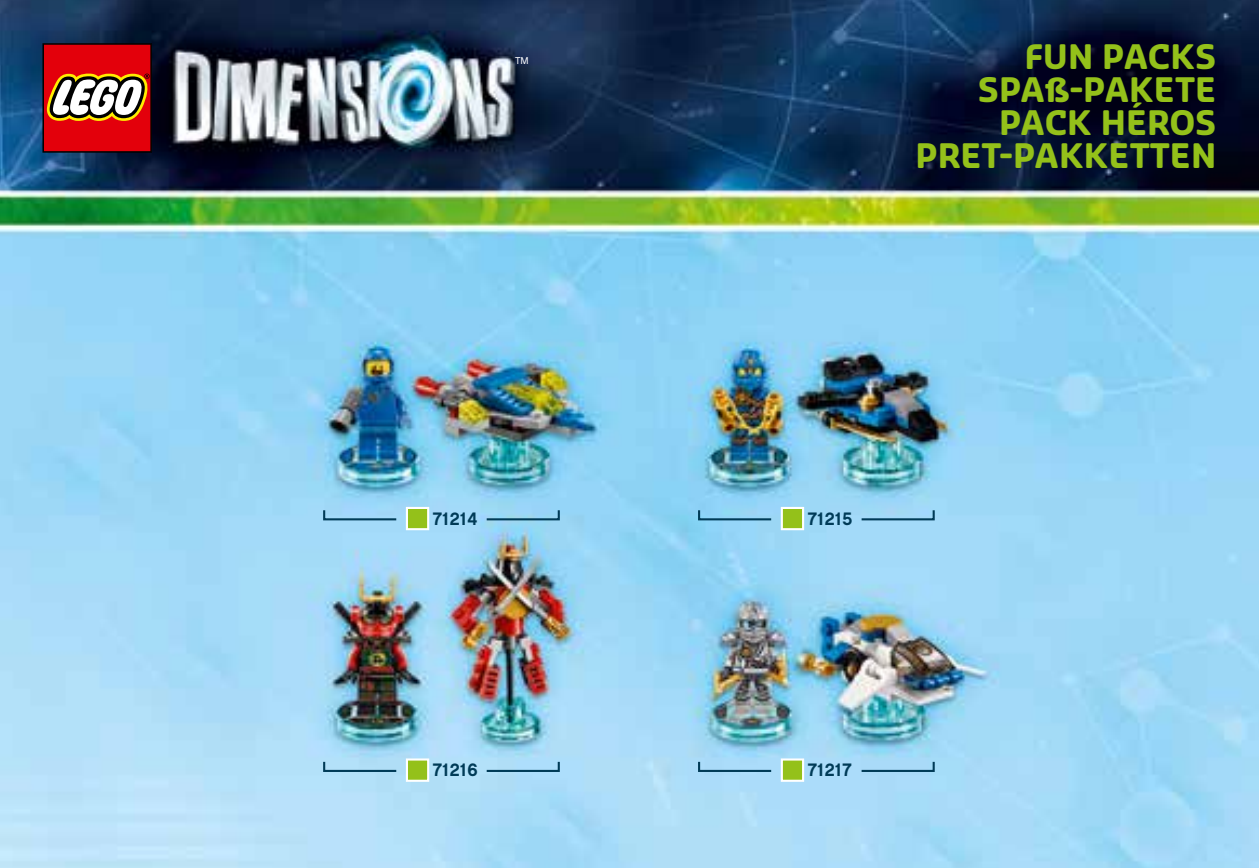
<style>
.page{position:relative;width:1259px;height:868px;background:#fff}
.page>*{position:absolute;margin:0;border:0;box-sizing:border-box;transform-origin:0 0}
.t1{font:700 33px/33px "Sansa Soft Std";color:#94c11a;text-align:right}
.t2{font:700 18px "LEGO Chalet 60";color:#003b57}
.t3{font:9.9px "LEGO Chalet 60";color:#fff}
</style>
<div class="page">
<img style="left:0;top:0;width:1259px;height:867px">
<svg style="left:42px;top:43px;width:110px;height:110px"></svg>
<svg style="left:484px;top:508px;width:77px;height:13px"></svg>
<svg style="left:322px;top:508px;width:76px;height:13px"></svg>
<svg style="left:405px;top:506px;width:25px;height:25px"></svg>
<svg style="left:484px;top:759px;width:77px;height:14px"></svg>
<svg style="left:322px;top:759px;width:76px;height:14px"></svg>
<svg style="left:405px;top:757px;width:25px;height:25px"></svg>
<svg style="left:859px;top:508px;width:76px;height:13px"></svg>
<svg style="left:697px;top:508px;width:76px;height:13px"></svg>
<svg style="left:779px;top:506px;width:26px;height:25px"></svg>
<svg style="left:859px;top:759px;width:76px;height:14px"></svg>
<svg style="left:697px;top:759px;width:76px;height:14px"></svg>
<svg style="left:779px;top:757px;width:26px;height:25px"></svg>
<p class="t3" style="left:515px;top:54px;width:15px">TM</p>
<p class="t2" style="left:433px;top:507px;width:46px">71214</p>
<p class="t2" style="left:433px;top:758px;width:46px">71216</p>
<p class="t1" style="left:915px;top:39px;width:302px">FUN PACKS<br>SPAß-PAKETE<br>PACK HÉROS<br>PRET-PAKKETTEN</p>
<p class="t2" style="left:808px;top:507px;width:46px">71215</p>
<p class="t2" style="left:808px;top:758px;width:45px">71217</p>
</div>
